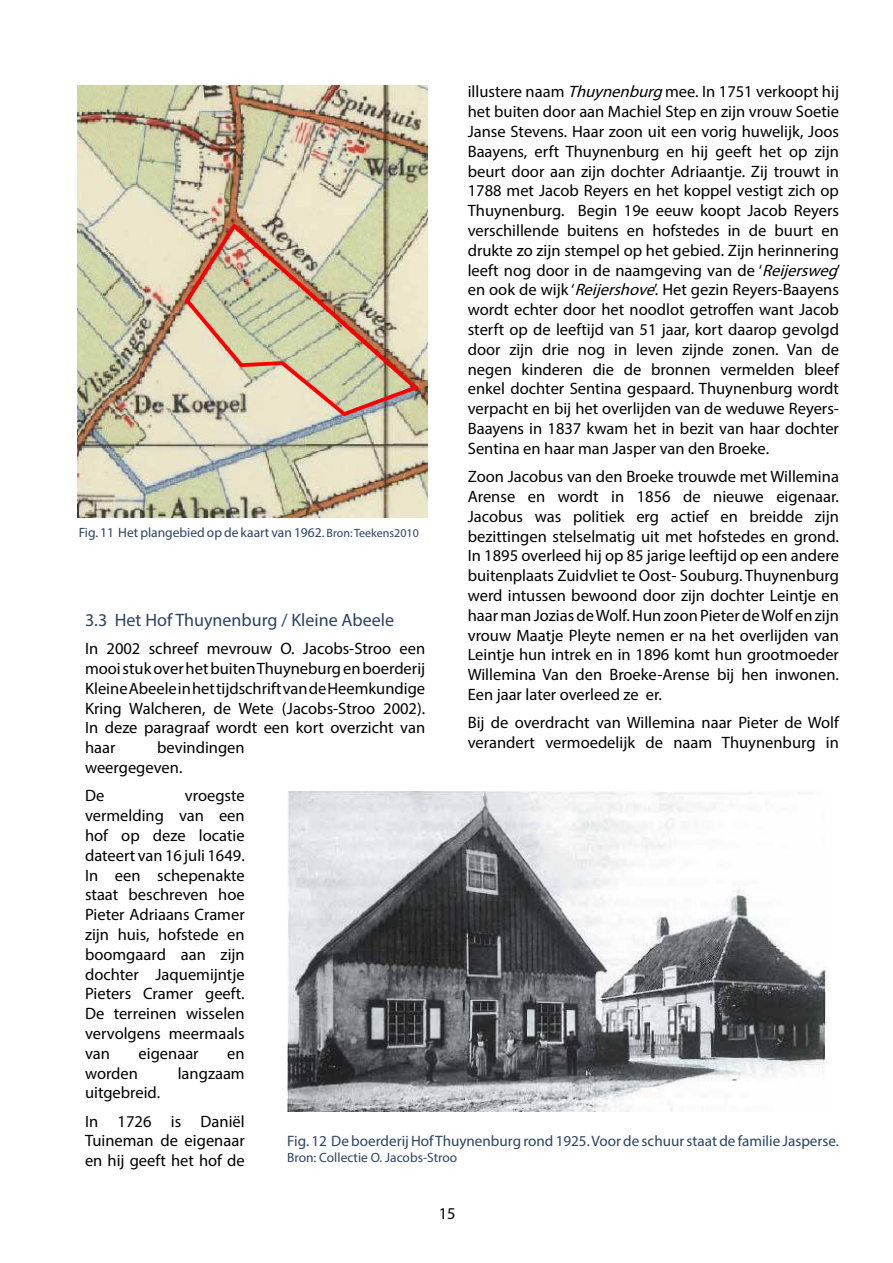
<style>
.page{position:relative;width:893px;height:1263px;background:#fff}
.page>*{position:absolute;margin:0;border:0;box-sizing:border-box;transform-origin:0 0}
.t1{font:18px "Myriad Pro";color:#2b4264}
.t2{font:16.5px/19.8px "Myriad Pro";color:#000}
.t3{font:15.15px "Myriad Pro";color:#2b4264}
.t4{font:13.5px "Myriad Pro";color:#2b4264}
.s1{font-size:12px}
.s2{font-style:italic}
</style>
<div class="page">
<img style="left:287px;top:791px;width:543px;height:320px">
<img style="left:77px;top:85px;width:350px;height:432px">
<img style="left:182px;top:220px;width:239px;height:198px">
<p class="t4" style="left:79px;top:525px;width:342px">Fig. 11 Het plangebied op de kaart van 1962. <span class="s1">Bron: Teekens2010</span></p>
<p class="t1" style="left:85px;top:609px;width:311px">3.3 Het Hof Thuynenburg / Kleine Abeele</p>
<p class="t2" style="left:85px;top:638px;width:342px;text-align:justify">In 2002 schreef mevrouw O. Jacobs-Stroo een mooi stuk over het buiten Thuyneburg en boerderij Kleine Abeele in het tijdschrift van de Heemkundige Kring Walcheren, de Wete (Jacobs-Stroo 2002).<br>In deze paragraaf wordt een kort overzicht van haar</p>
<p class="t2" style="left:85px;top:737px;width:161px;text-indent:72px">bevindingen weergegeven.</p>
<p class="t2" style="left:85px;top:785px;width:21px">De</p>
<p class="t2" style="left:85px;top:785px;width:161px;text-align:justify;text-indent:100px">vroegste vermelding van een hof op deze locatie dateert van 16 juli 1649.<br>In een schepenakte staat beschreven hoe Pieter Adriaans Cramer zijn huis, hofstede en boomgaard aan zijn dochter Jaquemijntje Pieters Cramer geeft.<br>De terreinen wisselen vervolgens meermaals van</p>
<p class="t2" style="left:139px;top:1043px;width:62px">eigenaar</p>
<p class="t2" style="left:227px;top:1043px;width:19px">en</p>
<p class="t2" style="left:468px;top:82px;width:376px">illustere naam <span class="s2">Thuynenburg</span>mee. In 1751 verkoopt hij het buiten door aan Machiel Step en zijn vrouw Soetie Janse Stevens. Haar zoon uit een vorig huwelijk, Joos Baayens, erft Thuynenburg en hij geeft het op zijn beurt door aan zijn dochter Adriaantje. Zij trouwt in 1788 met Jacob Reyers en het koppel vestigt zich op Thuynenburg. Begin 19e eeuw koopt Jacob Reyers verschillende buitens en hofstedes in de buurt en drukte zo zijn stempel op het gebied. Zijn herinnering leeft nog door in de naamgeving van de ‘<span class="s2">Reijersweg</span>’ en ook de wijk ‘<span class="s2">Reijershove</span>’. Het gezin Reyers-Baayens wordt echter door het noodlot getroffen want Jacob sterft op de leeftijd van 51 jaar, kort daarop gevolgd door zijn drie nog in leven zijnde zonen. Van de negen kinderen die de bronnen vermelden bleef enkel dochter Sentina gespaard. Thuynenburg wordt verpacht en bij het overlijden van de weduwe Reyers-Baayens in 1837 kwam het in bezit van haar dochter Sentina en haar man Jasper van den Broeke.</p>
<p class="t2" style="left:468px;top:466px;width:373px;text-align:justify">Zoon Jacobus van den Broeke trouwde met Willemina Arense en wordt in 1856 de nieuwe eigenaar.<br>Jacobus was politiek erg actief en breidde zijn bezittingen stelselmatig uit met hofstedes en grond.<br>In 1895 overleed hij op 85 jarige leeftijd op een andere buitenplaats Zuidvliet te Oost- Souburg. Thuynenburg werd intussen bewoond door zijn dochter Leintje en haar man Jozias de Wolf. Hun zoon Pieter de Wolf en zijn vrouw Maatje Pleyte nemen er na het overlijden van Leintje hun intrek en in 1896 komt hun grootmoeder Willemina Van den Broeke-Arense bij hen inwonen.<br>Een jaar later overleed ze er.</p>
<p class="t2" style="left:468px;top:713px;width:373px">Bij de overdracht van Willemina naar Pieter de Wolf verandert vermoedelijk de naam Thuynenburg in</p>
<p class="t2" style="left:85px;top:1063px;width:54px">worden</p>
<p class="t2" style="left:178px;top:1063px;width:68px">langzaam</p>
<p class="t2" style="left:85px;top:1078px;width:161px;line-height:28.3px">uitgebreid.<br>In 1726 is Daniël</p>
<p class="t2" style="left:85px;top:1131px;width:161px">Tuineman de eigenaar en hij geeft het hof de</p>
<p class="t3" style="left:287px;top:1132px;width:553px">Fig. 12 De boerderij Hof Thuynenburg rond 1925. Voor de schuur staat de familie Jasperse.</p>
<p class="t4" style="left:287px;top:1149px;width:171px">Bron: Collectie O. Jacobs-Stroo</p>
<p class="t2" style="left:439px;top:1203px;width:18px">15</p>
</div>
